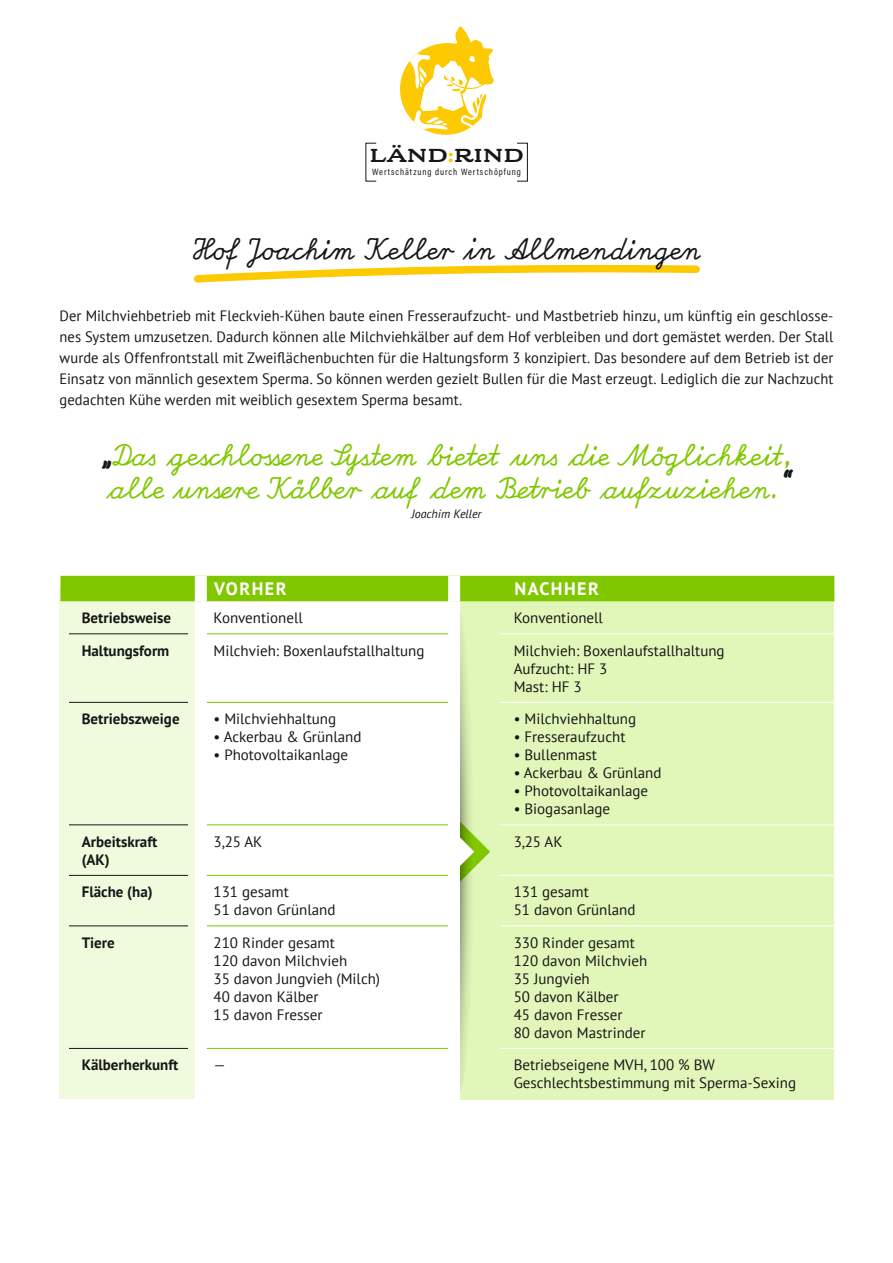
<style>
.page{position:relative;width:893px;height:1263px;background:#fff}
.page>*{position:absolute;margin:0;border:0;box-sizing:border-box;transform-origin:0 0}
.t1{font:26.25px "Euro Script";color:#80c700}
.t2{font:26.25px "Euro Script";color:#151616}
.t3{font:18.75px "Riquet";color:#151616}
.t4{font:700 18px "PT Sans";letter-spacing:.08em;color:#fff}
.t5{font:15px/21px "PT Sans";color:#151616;text-align:justify}
.t6{font:700 15px/18px "PT Sans";color:#151616}
.t7{font:italic 12px "PT Sans";color:#151616}
.t8{font:9.3px "Acumin Pro Cond";letter-spacing:.1em;color:#151616}
.s1{color:#fdc900}
.s2{font-weight:700;font-size:34.5px;color:#151616}
</style>
<div class="page">
<div style="left:60px;top:586px;width:142px;height:513px;background:#f0fbde"></div>
<div style="left:460px;top:586px;width:373px;height:514px;background:#e1f6b9"></div>
<div style="left:60px;top:576px;width:774px;height:25px;background:#80c700"></div>
<div style="left:195px;top:576px;width:12px;height:25px;background:#fff"></div>
<div style="left:195px;top:601px;width:12px;height:33px;background:#fff"></div>
<div style="left:195px;top:634px;width:12px;height:68px;background:#fff"></div>
<div style="left:195px;top:702px;width:12px;height:123px;background:#fff"></div>
<div style="left:195px;top:825px;width:12px;height:50px;background:#fff"></div>
<div style="left:195px;top:875px;width:12px;height:51px;background:#fff"></div>
<div style="left:195px;top:926px;width:12px;height:122px;background:#fff"></div>
<div style="left:195px;top:1048px;width:12px;height:51px;background:#fff"></div>
<hr style="left:69px;top:633px;width:119px;height:1px;background:#151616">
<hr style="left:69px;top:702px;width:119px;height:1px;background:#151616">
<hr style="left:69px;top:824px;width:119px;height:1px;background:#151616">
<hr style="left:69px;top:875px;width:119px;height:1px;background:#151616">
<hr style="left:69px;top:925px;width:119px;height:1px;background:#151616">
<hr style="left:69px;top:1048px;width:119px;height:1px;background:#151616">
<hr style="left:207px;top:633px;width:241px;height:1px;background:#80c700">
<hr style="left:207px;top:702px;width:241px;height:1px;background:#80c700">
<hr style="left:207px;top:824px;width:241px;height:1px;background:#80c700">
<hr style="left:207px;top:875px;width:241px;height:1px;background:#80c700">
<hr style="left:207px;top:925px;width:241px;height:1px;background:#80c700">
<hr style="left:207px;top:1048px;width:241px;height:1px;background:#80c700">
<hr style="left:501px;top:633px;width:333px;height:1px;background:#fff">
<hr style="left:501px;top:702px;width:333px;height:1px;background:#fff">
<hr style="left:501px;top:824px;width:333px;height:1px;background:#fff">
<hr style="left:501px;top:875px;width:333px;height:1px;background:#fff">
<hr style="left:501px;top:925px;width:333px;height:1px;background:#fff">
<hr style="left:501px;top:1048px;width:333px;height:1px;background:#fff">
<div style="left:448px;top:576px;width:12px;height:25px;background:#fff"></div>
<svg style="left:460px;top:626px;width:30px;height:464px"></svg>
<svg style="left:194px;top:264px;width:506px;height:19px"></svg>
<div style="left:517px;top:143px;width:11px;height:38px;border:1px solid #151616"></div>
<svg style="left:400px;top:26px;width:94px;height:109px"></svg>
<p class="t3" style="left:370px;top:143px;width:156px">LÄND<span class="s1">:</span>RIND</p>
<p class="t8" style="left:372px;top:165px;width:150px">Wertschätzung durch Wertschöpfung</p>
<p class="t2" style="left:193px;top:234px;width:506px">Hof Joachim Keller in Allmendingen</p>
<p class="t5" style="left:60px;top:305px;width:775px">Der Milchviehbetrieb mit Fleckvieh-Kühen baute einen Fresseraufzucht- und Mastbetrieb hinzu, um künftig ein geschlosse&shy;nes System umzusetzen. Dadurch können alle Milchviehkälber auf dem Hof verbleiben und dort gemästet werden. Der Stall wurde als Offenfrontstall mit Zweiflächenbuchten für die Haltungsform 3 konzipiert. Das besondere auf dem Betrieb ist der Einsatz von männlich gesextem Sperma. So können werden gezielt Bullen für die Mast erzeugt. Lediglich die zur Nachzucht gedachten Kühe werden mit weiblich gesextem Sperma besamt.</p>
<p class="t1" style="left:102px;top:441px;width:690px"><span class="s2">„</span>Das geschlossene System bietet uns die Möglichkeit,</p>
<p class="t1" style="left:106px;top:474px;width:682px">alle unsere Kälber auf dem Betrieb aufzuziehen.<span class="s2">“</span></p>
<p class="t7" style="left:411px;top:506px;width:72px">Joachim Keller</p>
<p class="t4" style="left:214px;top:577px;width:74px">VORHER</p>
<p class="t4" style="left:514px;top:577px;width:86px">NACHHER</p>
<p class="t6" style="left:82px;top:609px;width:91px">Betriebsweise</p>
<p class="t5" style="left:214px;top:607px;width:91px">Konventionell</p>
<p class="t5" style="left:514px;top:607px;width:91px">Konventionell</p>
<p class="t6" style="left:82px;top:641px;width:89px">Haltungsform</p>
<p class="t5" style="left:214px;top:640px;width:212px">Milchvieh: Boxenlaufstallhaltung</p>
<p class="t5" style="left:514px;top:640px;width:212px">Milchvieh: Boxenlaufstallhaltung</p>
<p class="t5" style="left:514px;top:658px;width:95px">Aufzucht: HF 3</p>
<p class="t5" style="left:514px;top:676px;width:70px">Mast: HF 3</p>
<p class="t6" style="left:82px;top:710px;width:99px">Betriebszweige</p>
<p class="t5" style="left:214px;top:708px;width:124px">• Milchviehhaltung</p>
<p class="t5" style="left:214px;top:726px;width:149px">• Ackerbau &amp; Grünland</p>
<p class="t5" style="left:214px;top:744px;width:136px">• Photovoltaikanlage</p>
<p class="t5" style="left:514px;top:708px;width:124px">• Milchviehhaltung</p>
<p class="t5" style="left:514px;top:726px;width:113px">• Fresseraufzucht</p>
<p class="t5" style="left:514px;top:744px;width:85px">• Bullenmast</p>
<p class="t5" style="left:514px;top:762px;width:149px">• Ackerbau &amp; Grünland</p>
<p class="t5" style="left:514px;top:780px;width:136px">• Photovoltaikanlage</p>
<p class="t5" style="left:514px;top:798px;width:98px">• Biogasanlage</p>
<p class="t6" style="left:82px;top:832px;width:77px">Arbeitskraft (AK)</p>
<p class="t5" style="left:214px;top:831px;width:50px">3,25 AK</p>
<p class="t5" style="left:514px;top:831px;width:50px">3,25 AK</p>
<p class="t6" style="left:82px;top:883px;width:72px">Fläche (ha)</p>
<p class="t5" style="left:214px;top:881px;width:77px">131 gesamt</p>
<p class="t5" style="left:214px;top:899px;width:123px">51 davon Grünland</p>
<p class="t5" style="left:514px;top:881px;width:77px">131 gesamt</p>
<p class="t5" style="left:514px;top:899px;width:123px">51 davon Grünland</p>
<p class="t6" style="left:82px;top:933px;width:35px">Tiere</p>
<p class="t5" style="left:214px;top:932px;width:123px">210 Rinder gesamt</p>
<p class="t5" style="left:214px;top:950px;width:135px">120 davon Milchvieh</p>
<p class="t5" style="left:214px;top:968px;width:168px">35 davon Jungvieh (Milch)</p>
<p class="t5" style="left:214px;top:986px;width:106px">40 davon Kälber</p>
<p class="t5" style="left:214px;top:1004px;width:111px">15 davon Fresser</p>
<p class="t5" style="left:514px;top:932px;width:123px">330 Rinder gesamt</p>
<p class="t5" style="left:514px;top:950px;width:135px">120 davon Milchvieh</p>
<p class="t5" style="left:514px;top:968px;width:78px">35 Jungvieh</p>
<p class="t5" style="left:514px;top:986px;width:106px">50 davon Kälber</p>
<p class="t5" style="left:514px;top:1004px;width:111px">45 davon Fresser</p>
<p class="t5" style="left:514px;top:1022px;width:133px">80 davon Mastrinder</p>
<p class="t6" style="left:82px;top:1056px;width:98px">Kälberherkunft</p>
<p class="t5" style="left:214px;top:1054px;width:14px">—</p>
<p class="t5" style="left:514px;top:1054px;width:203px">Betriebseigene MVH, 100 % BW</p>
<p class="t5" style="left:514px;top:1072px;width:284px">Geschlechtsbestimmung mit Sperma-Sexing</p>
</div>
